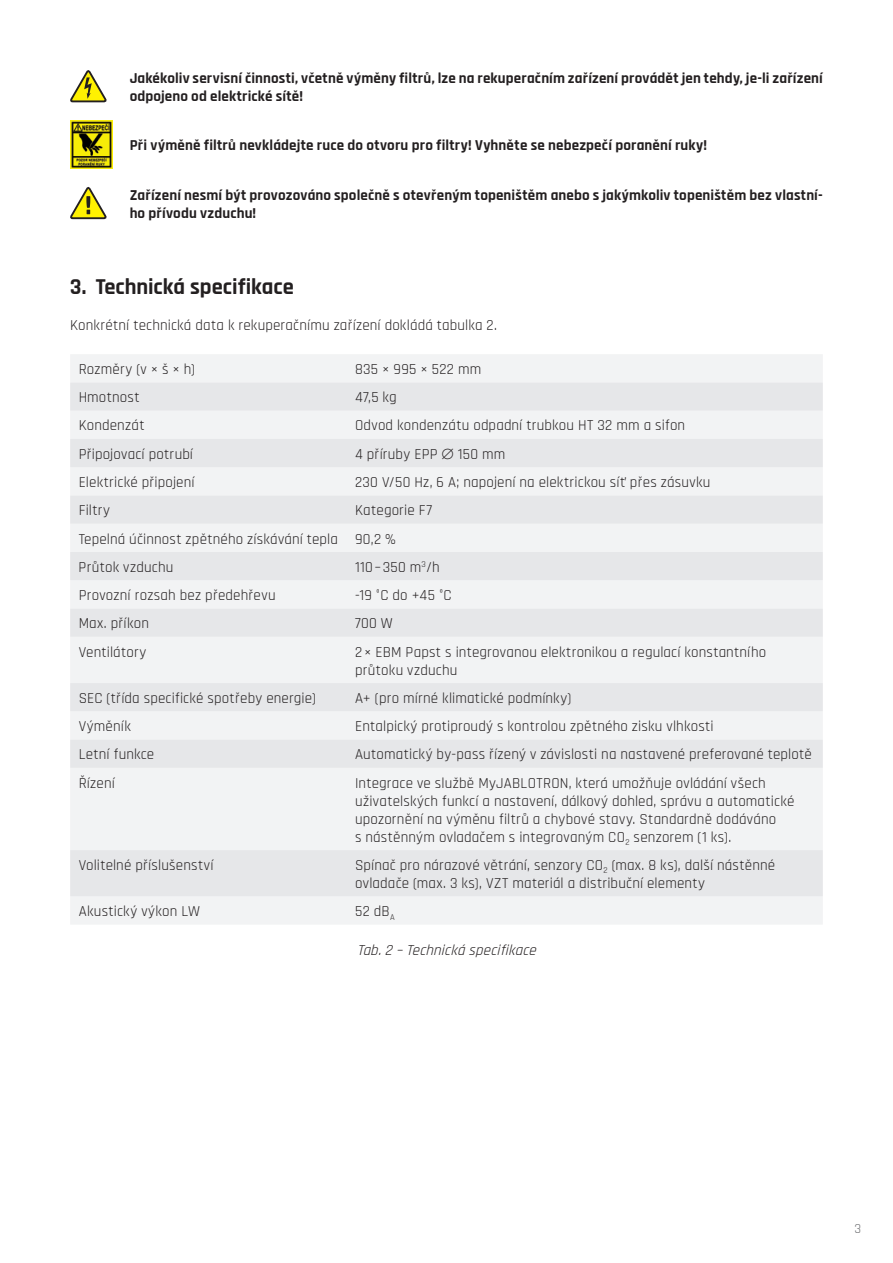
<style>
.page{position:relative;width:893px;height:1263px;background:#fff}
.page>*{position:absolute;margin:0;border:0;box-sizing:border-box;transform-origin:0 0}
.t1{font:700 22.5px "Rajdhani";color:#231f20}
.t2{font:15px/18px "Rajdhani";letter-spacing:.01em;color:#231f20}
.t3{font:700 15px/18px "Rajdhani";letter-spacing:.01em;color:#231f20}
.t4{font:italic 15px "Rajdhani";color:#231f20}
.t5{font:13.5px "Rajdhani";color:#6c6d70}
</style>
<div class="page">
<svg style="left:70px;top:70px;width:37px;height:33px"></svg>
<img style="left:70px;top:120px;width:43px;height:49px">
<svg style="left:70px;top:187px;width:37px;height:33px"></svg>
<div style="left:70px;top:354px;width:753px;height:570px;background:#f2f3f4"></div>
<svg style="left:70px;top:382px;width:753px;height:514px;fill:#f2f3f4"></svg>
<p class="t3" style="left:130px;top:69px;width:695px">Jakékoliv servisní činnosti, včetně výměny filtrů, lze na rekuperačním zařízení provádět jen tehdy, je-li zařízení odpojeno od elektrické sítě!</p>
<p class="t3" style="left:130px;top:137px;width:579px">Při výměně filtrů nevkládejte ruce do otvoru pro filtry! Vyhněte se nebezpečí poranění ruky!</p>
<p class="t3" style="left:130px;top:186px;width:695px">Zařízení nesmí být provozováno společně s otevřeným topeništěm anebo s jakýmkoliv topeništěm bez vlastní&shy;ho přívodu vzduchu!</p>
<h1 class="t1" style="left:70px;top:273px;width:225px">3. Technická specifikace</h1>
<p class="t2" style="left:70px;top:317px;width:428px">Konkrétní technická data k rekuperačnímu zařízení dokládá tabulka 2.</p>
<p class="t2" style="left:79px;top:361px;width:118px">Rozměry (v × š × h)</p>
<p class="t2" style="left:355px;top:361px;width:128px">835 × 995 × 522 mm</p>
<p class="t2" style="left:79px;top:389px;width:62px">Hmotnost</p>
<p class="t2" style="left:355px;top:389px;width:43px">47,5 kg</p>
<p class="t2" style="left:79px;top:417px;width:67px">Kondenzát</p>
<p class="t2" style="left:355px;top:417px;width:332px">Odvod kondenzátu odpadní trubkou HT 32 mm a sifon</p>
<p class="t2" style="left:79px;top:445px;width:116px">Připojovací potrubí</p>
<p class="t2" style="left:355px;top:445px;width:152px">4 příruby EPP ∅ 150 mm</p>
<p class="t2" style="left:79px;top:474px;width:117px">Elektrické připojení</p>
<p class="t2" style="left:355px;top:474px;width:357px">230 V/50 Hz, 6 A; napojení na elektrickou síť přes zásuvku</p>
<p class="t2" style="left:79px;top:502px;width:33px">Filtry</p>
<p class="t2" style="left:79px;top:497px;width:355px;line-height:28.2px;text-indent:276px">Kategorie F7<br>Tepelná účinnost zpětného získávání tepla 90,2 %<br>Průtok vzduchu</p>
<p class="t2" style="left:355px;top:558px;width:86px">110–350 m<sup>3</sup>/h</p>
<p class="t2" style="left:79px;top:587px;width:198px">Provozní rozsah bez předehřevu</p>
<p class="t2" style="left:355px;top:587px;width:98px">-19 °C do +45 °C</p>
<p class="t2" style="left:79px;top:615px;width:72px">Max. příkon</p>
<p class="t2" style="left:355px;top:615px;width:39px">700 W</p>
<p class="t2" style="left:79px;top:643px;width:69px">Ventilátory</p>
<p class="t2" style="left:355px;top:643px;width:413px">2 × EBM Papst s integrovanou elektronikou a regulací konstantního průtoku vzduchu</p>
<p class="t2" style="left:79px;top:689px;width:239px">SEC (třída specifické spotřeby energie)</p>
<p class="t2" style="left:355px;top:689px;width:218px">A+ (pro mírné klimatické podmínky)</p>
<p class="t2" style="left:79px;top:718px;width:54px">Výměník</p>
<p class="t2" style="left:355px;top:718px;width:360px">Entalpický protiproudý s kontrolou zpětného zisku vlhkosti</p>
<p class="t2" style="left:79px;top:746px;width:77px">Letní funkce</p>
<p class="t2" style="left:355px;top:746px;width:458px">Automatický by-pass řízený v závislosti na nastavené preferované teplotě</p>
<p class="t2" style="left:79px;top:774px;width:38px">Řízení</p>
<p class="t2" style="left:355px;top:774px;width:441px">Integrace ve službě MyJABLOTRON, která umožňuje ovládání všech uživatelských funkcí a nastavení, dálkový dohled, správu a automatické upozornění na výměnu filtrů a chybové stavy. Standardně dodáváno<br>s nástěnným ovladačem s integrovaným CO<sub>2</sub> senzorem (1 ks).</p>
<p class="t2" style="left:79px;top:856px;width:136px">Volitelné příslušenství</p>
<p class="t2" style="left:355px;top:856px;width:422px">Spínač pro nárazové větrání, senzory CO<sub>2</sub> (max. 8 ks), další nástěnné ovladače (max. 3 ks), VZT materiál a distribuční elementy</p>
<p class="t2" style="left:79px;top:903px;width:123px">Akustický výkon LW</p>
<p class="t2" style="left:355px;top:903px;width:41px">52 dB<sub>A</sub></p>
<p class="t4" style="left:357px;top:941px;width:185px">Tab. 2 – Technická specifikace</p>
<p class="t5" style="left:854px;top:1221px;width:8px">3</p>
</div>
